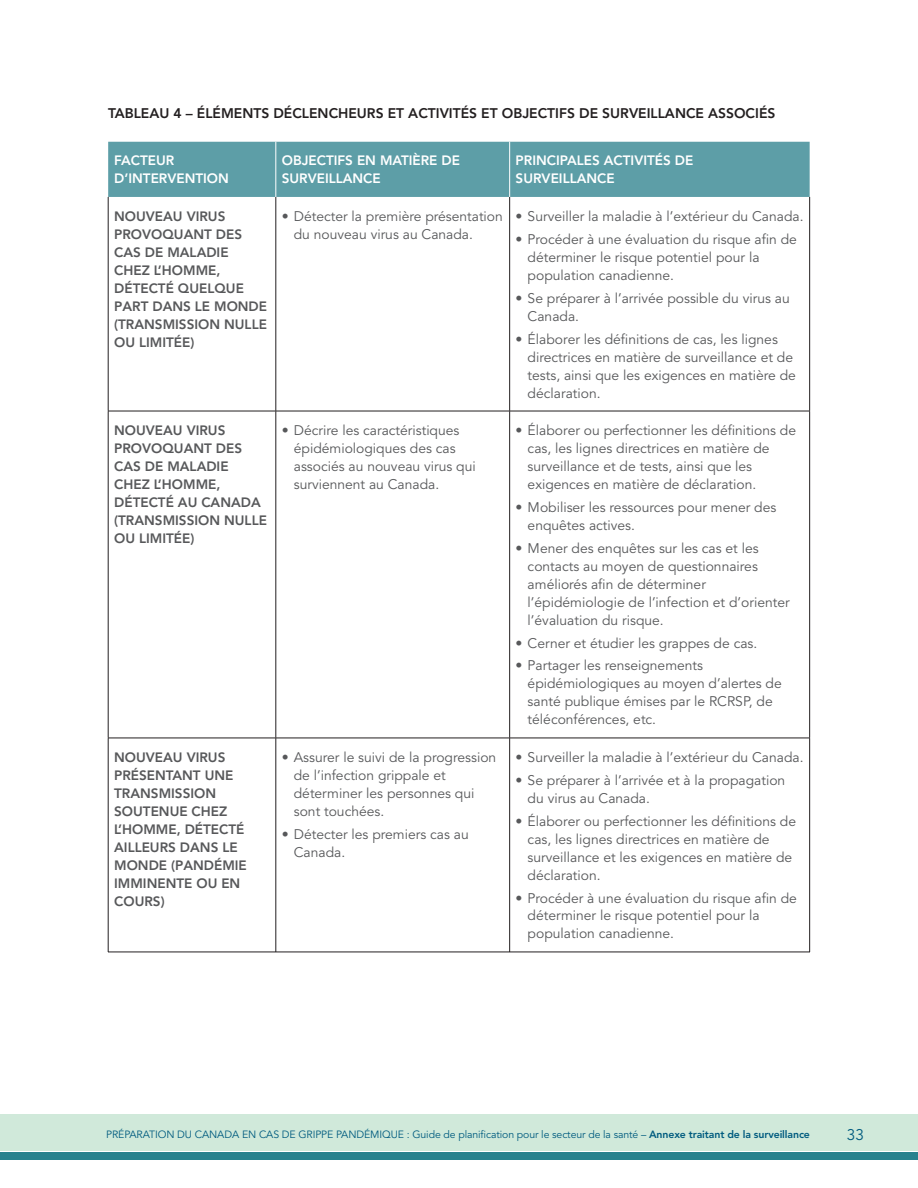
<style>
.page{position:relative;width:918px;height:1188px;background:#fff}
.page>*{position:absolute;margin:0;border:0;box-sizing:border-box;transform-origin:0 0}
.t1{font:15.3px "Avenir LT Std";color:#005b7f}
.t2{font:13.8px/18px "Avenir LT Std";color:#57585a}
.t3{font:800 13.8px "Avenir LT Std";color:#231f20}
.t4{font:800 13.5px/18px "Avenir LT Std";color:#57585a}
.t5{font:800 13.5px/18px "Avenir LT Std";color:#fff}
.t6{font:10.5px "Avenir LT Std";letter-spacing:-.01em;color:#005b7f}
.s1{font-weight:800}
</style>
<div class="page">
<div style="left:0;top:1152px;width:918px;height:8px;background:#28828e"></div>
<div style="left:0;top:1115px;width:918px;height:36px;background:#d0e9da"></div>
<div style="left:108px;top:142px;width:702px;height:55px;background:#5d9ea7"></div>
<hr style="left:108px;top:197px;width:1px;height:214px;background:#231f20">
<hr style="left:276px;top:197px;width:1px;height:214px;background:#231f20">
<hr style="left:509px;top:197px;width:1px;height:214px;background:#231f20">
<hr style="left:809px;top:197px;width:1px;height:214px;background:#231f20">
<hr style="left:108px;top:411px;width:168px;height:1px;background:#231f20">
<hr style="left:108px;top:411px;width:1px;height:327px;background:#231f20">
<hr style="left:276px;top:411px;width:234px;height:1px;background:#231f20">
<hr style="left:276px;top:411px;width:1px;height:327px;background:#231f20">
<hr style="left:510px;top:411px;width:300px;height:1px;background:#231f20">
<hr style="left:509px;top:411px;width:1px;height:327px;background:#231f20">
<hr style="left:809px;top:411px;width:1px;height:327px;background:#231f20">
<hr style="left:108px;top:738px;width:168px;height:1px;background:#231f20">
<hr style="left:108px;top:738px;width:1px;height:214px;background:#231f20">
<hr style="left:276px;top:738px;width:234px;height:1px;background:#231f20">
<hr style="left:276px;top:738px;width:1px;height:214px;background:#231f20">
<hr style="left:510px;top:738px;width:300px;height:1px;background:#231f20">
<hr style="left:509px;top:738px;width:1px;height:214px;background:#231f20">
<hr style="left:809px;top:738px;width:1px;height:214px;background:#231f20">
<hr style="left:275px;top:142px;width:1px;height:55px;background:#fff">
<hr style="left:509px;top:142px;width:1px;height:55px;background:#fff">
<hr style="left:108px;top:952px;width:702px;height:1px;background:#231f20">
<p class="t3" style="left:108px;top:106px;width:669px">TABLEAU 4 – ÉLÉMENTS DÉCLENCHEURS ET ACTIVITÉS ET OBJECTIFS DE SURVEILLANCE ASSOCIÉS</p>
<p class="t5" style="left:114px;top:152px;width:116px">FACTEUR<br>D’INTERVENTION</p>
<p class="t5" style="left:282px;top:152px;width:180px">OBJECTIFS EN MATIÈRE DE<br>SURVEILLANCE</p>
<p class="t5" style="left:516px;top:152px;width:179px">PRINCIPALES ACTIVITÉS DE<br>SURVEILLANCE</p>
<p class="t4" style="left:114px;top:207px;width:154px">NOUVEAU VIRUS<br>PROVOQUANT DES<br>CAS DE MALADIE<br>CHEZ L’HOMME,<br>DÉTECTÉ QUELQUE<br>PART DANS LE MONDE (TRANSMISSION NULLE<br>OU LIMITÉE)</p>
<p class="t2" style="left:294px;top:208px;width:211px;text-indent:-12px">• Détecter la première présentation du nouveau virus au Canada.</p>
<p class="t2" style="left:516px;top:208px;width:289px">• Surveiller la maladie à l’extérieur du Canada.</p>
<p class="t2" style="left:528px;top:230px;width:271px;text-indent:-12px">• Procéder à une évaluation du risque afin de déterminer le risque potentiel pour la population canadienne.</p>
<p class="t2" style="left:528px;top:289px;width:264px;text-indent:-12px">• Se préparer à l’arrivée possible du virus au<br>Canada.</p>
<p class="t2" style="left:528px;top:330px;width:270px;text-indent:-12px">• Élaborer les définitions de cas, les lignes directrices en matière de surveillance et de tests, ainsi que les exigences en matière de déclaration.</p>
<p class="t4" style="left:114px;top:421px;width:154px">NOUVEAU VIRUS<br>PROVOQUANT DES<br>CAS DE MALADIE<br>CHEZ L’HOMME,<br>DÉTECTÉ AU CANADA (TRANSMISSION NULLE<br>OU LIMITÉE)</p>
<p class="t2" style="left:294px;top:422px;width:183px;text-indent:-12px">• Décrire les caractéristiques épidémiologiques des cas associés au nouveau virus qui surviennent au Canada.</p>
<p class="t2" style="left:528px;top:422px;width:270px;text-indent:-12px">• Élaborer ou perfectionner les définitions de cas, les lignes directrices en matière de surveillance et de tests, ainsi que les exigences en matière de déclaration.</p>
<p class="t2" style="left:528px;top:498px;width:250px;text-indent:-12px">• Mobiliser les ressources pour mener des enquêtes actives.</p>
<p class="t2" style="left:528px;top:539px;width:264px;text-indent:-12px">• Mener des enquêtes sur les cas et les contacts au moyen de questionnaires améliorés afin de déterminer l’épidémiologie de l’infection et d’orienter l’évaluation du risque.</p>
<p class="t2" style="left:516px;top:634px;width:243px">• Cerner et étudier les grappes de cas.</p>
<p class="t2" style="left:528px;top:657px;width:256px;text-indent:-12px">• Partager les renseignements épidémiologiques au moyen d’alertes de santé publique émises par le RCRSP, de téléconférences, etc.</p>
<p class="t4" style="left:114px;top:748px;width:134px">NOUVEAU VIRUS<br>PRÉSENTANT UNE<br>TRANSMISSION<br>SOUTENUE CHEZ<br>L’HOMME, DÉTECTÉ<br>AILLEURS DANS LE<br>MONDE (PANDÉMIE<br>IMMINENTE OU EN<br>COURS)</p>
<p class="t2" style="left:294px;top:749px;width:204px;text-indent:-12px">• Assurer le suivi de la progression de l’infection grippale et déterminer les personnes qui sont touchées.</p>
<p class="t2" style="left:294px;top:825px;width:176px;text-indent:-12px">• Détecter les premiers cas au<br>Canada.</p>
<p class="t2" style="left:516px;top:749px;width:289px">• Surveiller la maladie à l’extérieur du Canada.</p>
<p class="t2" style="left:528px;top:771px;width:259px;text-indent:-12px">• Se préparer à l’arrivée et à la propagation du virus au Canada.</p>
<p class="t2" style="left:528px;top:812px;width:270px;text-indent:-12px">• Élaborer ou perfectionner les définitions de cas, les lignes directrices en matière de surveillance et les exigences en matière de déclaration.</p>
<p class="t2" style="left:528px;top:889px;width:271px;text-indent:-12px">• Procéder à une évaluation du risque afin de déterminer le risque potentiel pour la population canadienne.</p>
<p class="t6" style="left:106px;top:1129px;width:705px">PRÉPARATION DU CANADA EN CAS DE GRIPPE PANDÉMIQUE : Guide de planification pour le secteur de la santé – <span class="s1">Annexe traitant de la surveillance</span></p>
<p class="t1" style="left:847px;top:1126px;width:19px">33</p>
</div>
